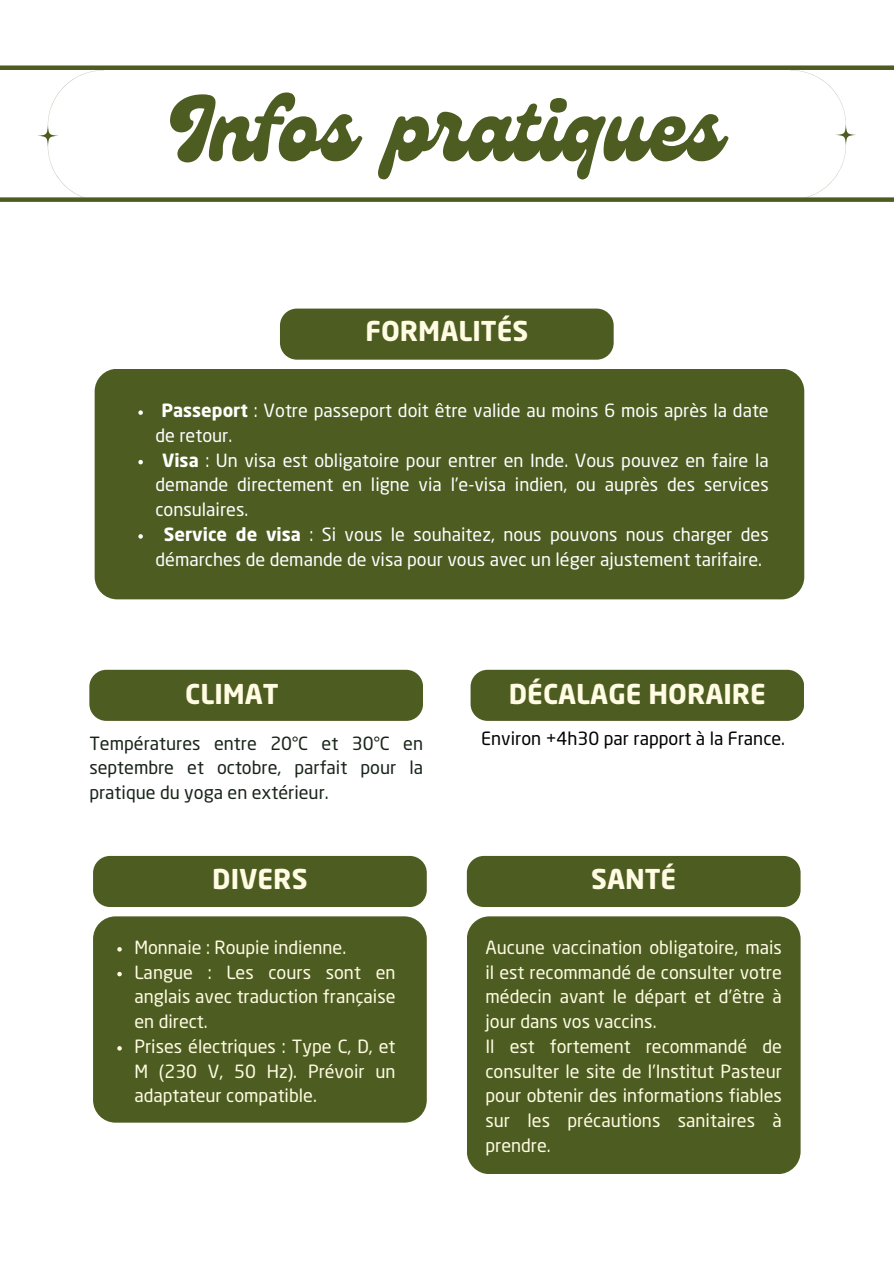
<style>
.page{position:relative;width:894px;height:1264px;background:#fff}
.page>*{position:absolute;margin:0;border:0;box-sizing:border-box;transform-origin:0 0}
.t1{font:90px "Genty";color:#4d5c21}
.t2{font:700 27px "Neo Sans Pro";color:#fffce3}
.t3{font:18px/24.8px "Neo Sans Pro";color:#fffce3;text-align:justify}
.t4{font:18px/24.8px "Neo Sans Pro";color:#fff}
.t5{font:18px/24.8px "Neo Sans Pro";color:#182419;text-align:justify}
.t6{font:18px "Neo Sans Pro";color:#000}
.s1{font-weight:700}
</style>
<div class="page">
<div style="left:0;top:65px;width:893px;height:5px;background:#4d5c21"></div>
<div style="left:0;top:197px;width:893px;height:5px;background:#4d5c21"></div>
<svg style="left:48px;top:70px;width:56px;height:128px"></svg>
<svg style="left:37px;top:125px;width:21px;height:21px"></svg>
<svg style="left:790px;top:70px;width:55px;height:128px"></svg>
<svg style="left:835px;top:124px;width:20px;height:21px"></svg>
<div style="left:280px;top:308px;width:333px;height:51px;background:#4d5c21;border-radius:17px"></div>
<div style="left:470px;top:669px;width:333px;height:52px;background:#4d5c21;border-radius:17px"></div>
<div style="left:95px;top:369px;width:709px;height:230px;background:#4d5c21;border-radius:23px"></div>
<div style="left:89px;top:669px;width:333px;height:52px;background:#4d5c21;border-radius:17px"></div>
<div style="left:93px;top:856px;width:333px;height:51px;background:#4d5c21;border-radius:17px"></div>
<div style="left:466px;top:856px;width:333px;height:51px;background:#4d5c21;border-radius:17px"></div>
<div style="left:93px;top:916px;width:333px;height:206px;background:#4d5c21;border-radius:23px"></div>
<div style="left:466px;top:916px;width:334px;height:258px;background:#4d5c21;border-radius:22px"></div>
<svg style="left:138px;top:410px;width:5px;height:5px"></svg>
<svg style="left:138px;top:460px;width:5px;height:4px"></svg>
<svg style="left:138px;top:534px;width:5px;height:4px"></svg>
<svg style="left:117px;top:947px;width:5px;height:4px"></svg>
<svg style="left:117px;top:971px;width:5px;height:5px"></svg>
<svg style="left:117px;top:1046px;width:5px;height:4px"></svg>
<p class="t1" style="left:171px;top:78px;width:552px">Infos pratiques</p>
<p class="t2" style="left:365px;top:320px;width:164px">FORMALITÉS</p>
<h1 class="t4" style="left:155px;top:400px;width:614px;text-indent:6px"><span class="s1">Passeport</span> : Votre passeport doit être valide au moins 6 mois après la date de retour.</h1>
<p class="t4" style="left:155px;top:449px;width:614px;text-align:justify;text-indent:7px"><span class="s1">Visa</span> : Un visa est obligatoire pour entrer en Inde. Vous pouvez en faire la demande directement en ligne via l’e-visa indien, ou auprès des services consulaires.</p>
<p class="t4" style="left:155px;top:524px;width:614px;text-align:center"><span class="s1">Service de visa</span> : Si vous le souhaitez, nous pouvons nous charger des démarches de demande de visa pour vous avec un léger ajustement tarifaire.</p>
<p class="t2" style="left:185px;top:683px;width:95px">CLIMAT</p>
<p class="t5" style="left:89px;top:732px;width:335px">Températures entre 20°C et 30°C en septembre et octobre, parfait pour la pratique du yoga en extérieur.</p>
<p class="t2" style="left:508px;top:683px;width:258px">DÉCALAGE HORAIRE</p>
<h2 class="t6" style="left:481px;top:731px;width:305px">Environ +4h30 par rapport à la France.</h2>
<p class="t2" style="left:212px;top:868px;width:97px">DIVERS</p>
<p class="t2" style="left:591px;top:868px;width:87px">SANTÉ</p>
<h2 class="t3" style="left:134px;top:936px;width:213px">Monnaie : Roupie indienne.</h2>
<p class="t3" style="left:134px;top:961px;width:262px">Langue : Les cours sont en anglais avec traduction française en direct.</p>
<p class="t3" style="left:134px;top:1035px;width:262px">Prises électriques : Type C, D, et M (230 V, 50 Hz). Prévoir un adaptateur compatible.</p>
<h2 class="t3" style="left:485px;top:936px;width:298px">Aucune vaccination obligatoire, mais il est recommandé de consulter votre médecin avant le départ et d’être à jour dans vos vaccins.</h2>
<p class="t3" style="left:485px;top:1035px;width:298px">Il est fortement recommandé de consulter le site de l’Institut Pasteur pour obtenir des informations fiables sur les précautions sanitaires à prendre.</p>
</div>
